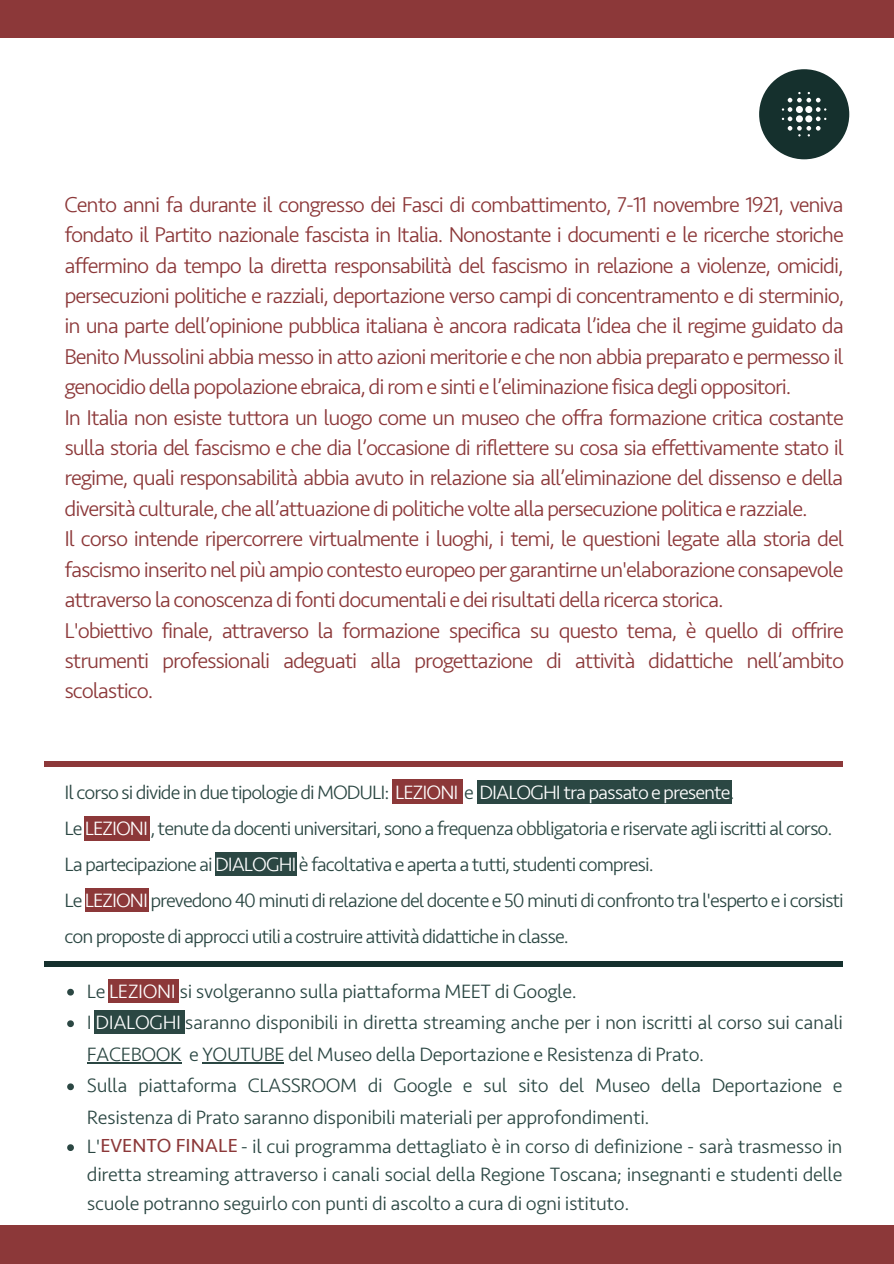
<style>
.page{position:relative;width:894px;height:1264px;background:#fff}
.page>*{position:absolute;margin:0;border:0;box-sizing:border-box;transform-origin:0 0}
.t1{font:300 22.5px/30.5px "Seravek";letter-spacing:-.05em;color:#8c3839;text-align:justify}
.t2{font:300 20.25px/31.5px "Seravek";letter-spacing:-.02em;color:#2b4743}
.t3{font:300 20.25px/36px "Seravek";letter-spacing:-.05em;color:#2b4743}
.s1{color:#fff}
.s2{font-weight:400;font-size:19.8px;color:#8c3839}
</style>
<div class="page">
<div style="left:476px;top:780px;width:255px;height:23px;background:#2b4743"></div>
<div style="left:392px;top:779px;width:71px;height:25px;background:#8c3839"></div>
<div style="left:216px;top:852px;width:81px;height:23px;background:#2b4743"></div>
<div style="left:84px;top:815px;width:66px;height:25px;background:#8c3839"></div>
<div style="left:85px;top:888px;width:63px;height:24px;background:#8c3839"></div>
<div style="left:758px;top:69px;width:91px;height:90px;background:#15302d;border-radius:50%"></div>
<svg style="left:781px;top:92px;width:45px;height:44px"></svg>
<div style="left:44px;top:761px;width:798px;height:5px;background:#8c3839"></div>
<div style="left:95px;top:1009px;width:90px;height:24px;background:#2b4743"></div>
<div style="left:0;top:1225px;width:893px;height:38px;background:#8c3839"></div>
<div style="left:0;top:0;width:893px;height:38px;background:#8c3839"></div>
<div style="left:44px;top:961px;width:798px;height:5px;background:#15302d"></div>
<div style="left:107px;top:979px;width:71px;height:24px;background:#8c3839"></div>
<svg style="left:67px;top:988px;width:7px;height:7px"></svg>
<svg style="left:67px;top:1020px;width:7px;height:7px"></svg>
<hr style="left:87px;top:1062px;width:94px;height:1px;background:#2b4743">
<hr style="left:202px;top:1062px;width:82px;height:1px;background:#2b4743">
<svg style="left:67px;top:1083px;width:7px;height:7px"></svg>
<svg style="left:67px;top:1144px;width:7px;height:6px"></svg>
<p class="t1" style="left:64px;top:189px;width:780px">Cento anni fa durante il congresso dei Fasci di combattimento, 7-11 novembre 1921, veniva fondato il Partito nazionale fascista in Italia. Nonostante i documenti e le ricerche storiche affermino da tempo la diretta responsabilità del fascismo in relazione a violenze, omicidi, persecuzioni politiche e razziali, deportazione verso campi di concentramento e di sterminio, in una parte dell’opinione pubblica italiana è ancora radicata l’idea che il regime guidato da Benito Mussolini abbia messo in atto azioni meritorie e che non abbia preparato e permesso il genocidio della popolazione ebraica, di rom e sinti e l’eliminazione fisica degli oppositori.</p>
<p class="t1" style="left:64px;top:402px;width:780px">In Italia non esiste tuttora un luogo come un museo che offra formazione critica costante sulla storia del fascismo e che dia l’occasione di riflettere su cosa sia effettivamente stato il regime, quali responsabilità abbia avuto in relazione sia all’eliminazione del dissenso e della diversità culturale, che all’attuazione di politiche volte alla persecuzione politica e razziale.</p>
<p class="t1" style="left:64px;top:524px;width:780px">Il corso intende ripercorrere virtualmente i luoghi, i temi, le questioni legate alla storia del fascismo inserito nel più ampio contesto europeo per garantirne un'elaborazione consapevole attraverso la conoscenza di fonti documentali e dei risultati della ricerca storica.</p>
<p class="t1" style="left:64px;top:615px;width:780px">L'obiettivo finale, attraverso la formazione specifica su questo tema, è quello di offrire strumenti professionali adeguati alla progettazione di attività didattiche nell’ambito scolastico.</p>
<p class="t3" style="left:64px;top:774px;width:671px">Il corso si divide in due tipologie di MODULI: <span class="s1">LEZIONI</span> e <span class="s1">DIALOGHI tra passato e presente</span>.</p>
<p class="t3" style="left:64px;top:810px;width:769px">Le <span class="s1">LEZIONI</span> , tenute da docenti universitari, sono a frequenza obbligatoria e riservate agli iscritti al corso.</p>
<p class="t3" style="left:64px;top:846px;width:590px">La partecipazione ai <span class="s1">DIALOGHI</span> è facoltativa e aperta a tutti, studenti compresi.</p>
<p class="t3" style="left:64px;top:882px;width:780px">Le <span class="s1">LEZIONI</span> prevedono 40 minuti di relazione del docente e 50 minuti di confronto tra l'esperto e i corsisti con proposte di approcci utili a costruire attività didattiche in classe.</p>
<p class="t2" style="left:87px;top:975px;width:491px">Le <span class="s1">LEZIONI</span> si svolgeranno sulla piattaforma MEET di Google.</p>
<p class="t2" style="left:87px;top:1007px;width:757px">I <span class="s1">DIALOGHI</span> saranno disponibili in diretta streaming anche per i non iscritti al corso sui canali<br>FACEBOOK e YOUTUBE del Museo della Deportazione e Resistenza di Prato.</p>
<p class="t2" style="left:87px;top:1070px;width:756px">Sulla piattaforma CLASSROOM di Google e sul sito del Museo della Deportazione e<br>Resistenza di Prato saranno disponibili materiali per approfondimenti.</p>
<p class="t2" style="left:87px;top:1160px;width:756px;line-height:28.2px">diretta streaming attraverso i canali social della Regione Toscana; insegnanti e studenti delle scuole potranno seguirlo con punti di ascolto a cura di ogni istituto.</p>
<p class="t2" style="left:87px;top:1131px;width:756px">L'<span class="s2">EVENTO FINALE</span> - il cui programma dettagliato è in corso di definizione - sarà trasmesso in</p>
</div>
